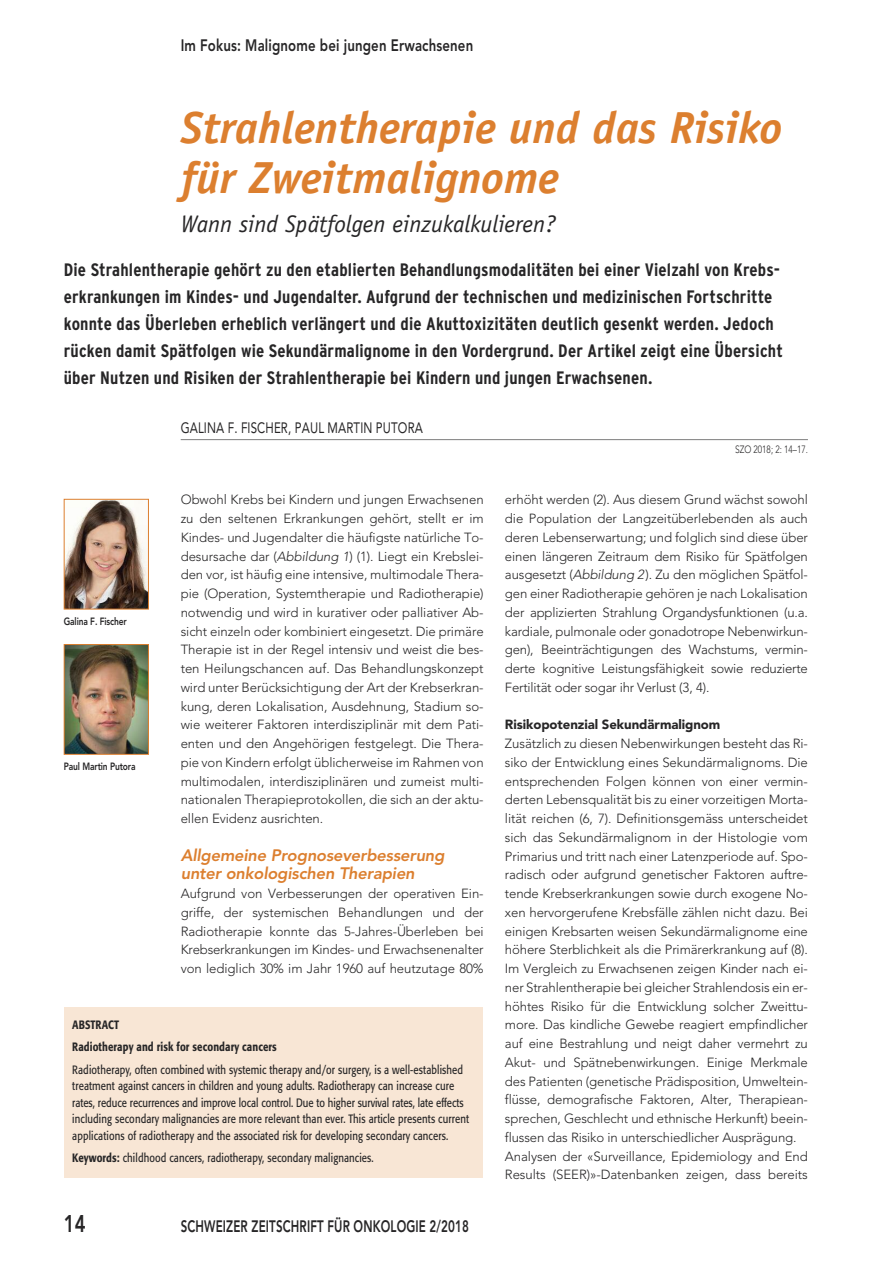
<style>
.page{position:relative;width:893px;height:1263px;background:#fff}
.page>*{position:absolute;margin:0;border:0;box-sizing:border-box;transform-origin:0 0}
.t1{font:italic 700 45px/49.5px "Officina Sans";color:#dc7f2f}
.t2{font:italic 24px "Officina Sans";color:#272627}
.t3{font:800 24px "Avenir";color:#272627;scale:.77 1}
.t4{font:700 condensed 18px/27px "Interstate";letter-spacing:.01em;color:#272627}
.t5{font:italic 800 16.5px/18.8px "Avenir";letter-spacing:-.01em;color:#dc7f2f}
.t6{font:800 16.5px "Avenir";letter-spacing:.01em;color:#272627;scale:.7 1}
.t7{font:800 16.5px "Avenir";letter-spacing:.01em;color:#272627;scale:.8 1}
.t8{font:15px "Avenir";letter-spacing:.01em;color:#272627;scale:.77 1}
.t9{font:300 13.2px/18.8px "Avenir";letter-spacing:-.01em;color:#272627;text-align:justify}
.t10{font:900 13.2px "Avenir";letter-spacing:-.005em;color:#272627}
.t11{font:12px/16.5px "Formata";letter-spacing:.01em;color:#272627;scale:.8 1}
.t12{font:500 12px/22.5px "Formata";letter-spacing:.01em;color:#272627;scale:.8 1}
.t13{font:800 10.5px "Avenir";letter-spacing:-.01em;color:#272627;scale:.8 1}
.t14{font:300 10.5px "Avenir";color:#272627;scale:.8 1}
.s1{font-style:italic}
.s2{font-weight:500}
</style>
<div class="page">
<hr style="left:181px;top:439px;width:627px;height:1px;background:#7d7d7d">
<img style="left:66px;top:501px;width:81px;height:106px">
<div style="left:64px;top:499px;width:85px;height:110px;border:1px solid #dc7f2f"></div>
<div style="left:64px;top:1007px;width:419px;height:171px;background:#f8e6d5"></div>
<img style="left:66px;top:646px;width:81px;height:107px">
<div style="left:64px;top:644px;width:85px;height:111px;border:1px solid #dc7f2f"></div>
<p class="t7" style="left:181px;top:30px;width:367px">Im Fokus: Malignome bei jungen Erwachsenen</p>
<h1 class="t1" style="left:181px;top:107px;width:603px">Strahlentherapie und das Risiko für Zweitmalignome</h1>
<h2 class="t2" style="left:181px;top:215px;width:377px">Wann sind Spätfolgen einzukalkulieren?</h2>
<p class="t4" style="left:64px;top:257px;width:721px">Die Strahlentherapie gehört zu den etablierten Behandlungsmodalitäten bei einer Vielzahl von Krebs&shy;erkrankungen im Kindes- und Jugendalter. Aufgrund der technischen und medizinischen Fortschritte konnte das Überleben erheblich verlängert und die Akuttoxizitäten deutlich gesenkt werden. Jedoch rücken damit Spätfolgen wie Sekundärmalignome in den Vordergrund. Der Artikel zeigt eine Übersicht über Nutzen und Risiken der Strahlentherapie bei Kindern und jungen Erwachsenen.</p>
<p class="t8" style="left:181px;top:416px;width:316px">GALINA F. FISCHER, PAUL MARTIN PUTORA</p>
<p class="t14" style="left:735px;top:443px;width:93px">SZO 2018; 2: 14–17.</p>
<p class="t13" style="left:64px;top:611px;width:80px">Galina F. Fischer</p>
<p class="t13" style="left:64px;top:757px;width:91px">Paul Martin Putora</p>
<p class="t9" style="left:181px;top:490px;width:304px">Obwohl Krebs bei Kindern und jungen Erwachsenen zu den seltenen Erkrankungen gehört, stellt er im Kindes- und Jugendalter die häufigste natürliche To&shy;desursache dar (<span class="s1">Abbildung 1</span>) (1). Liegt ein Krebslei&shy;den vor, ist häufig eine intensive, multimodale Thera&shy;pie (Operation, Systemtherapie und Radiotherapie) notwendig und wird in kurativer oder palliativer Ab&shy;sicht einzeln oder kombiniert eingesetzt. Die primäre Therapie ist in der Regel intensiv und weist die bes&shy;ten Heilungschancen auf. Das Behandlungskonzept wird unter Berücksichtigung der Art der Krebserkran&shy;kung, deren Lokalisation, Ausdehnung, Stadium so&shy;wie weiterer Faktoren interdisziplinär mit dem Pati&shy;enten und den Angehörigen festgelegt. Die Thera&shy;pie von Kindern erfolgt üblicherweise im Rahmen von multimodalen, interdisziplinären und zumeist multi&shy;nationalen Therapieprotokollen, die sich an der aktu&shy;ellen Evidenz ausrichten.</p>
<p class="t5" style="left:181px;top:846px;width:265px">Allgemeine Prognoseverbesserung unter onkologischen Therapien</p>
<p class="t9" style="left:181px;top:884px;width:304px">Aufgrund von Verbesserungen der operativen Ein&shy;griffe, der systemischen Behandlungen und der Radiotherapie konnte das 5-Jahres-Überleben bei Krebserkrankungen im Kindes- und Erwachsenenalter von lediglich 30% im Jahr 1960 auf heutzutage 80%</p>
<p class="t12" style="left:72px;top:1014px;width:257px">ABSTRACT<br>Radiotherapy and risk for secondary cancers</p>
<p class="t11" style="left:72px;top:1062px;width:497px">Radiotherapy, often combined with systemic therapy and/or surgery, is a well-established treatment against cancers in children and young adults. Radiotherapy can increase cure rates, reduce recurrences and improve local control. Due to higher survival rates, late effects including secondary malignancies are more relevant than ever. This article presents current applications of radiotherapy and the associated risk for developing secondary cancers.</p>
<p class="t11" style="left:72px;top:1150px;width:378px"><span class="s2">Keywords:</span> childhood cancers, radiotherapy, secondary malignancies.</p>
<h2 class="t3" style="left:64px;top:1201px;width:30px">14</h2>
<p class="t6" style="left:181px;top:1211px;width:413px">SCHWEIZER ZEITSCHRIFT FÜR ONKOLOGIE 2/2018</p>
<p class="t9" style="left:505px;top:490px;width:304px">erhöht werden (2). Aus diesem Grund wächst sowohl die Population der Langzeitüberlebenden als auch deren Lebenserwartung; und folglich sind diese über einen längeren Zeitraum dem Risiko für Spätfolgen ausgesetzt (<span class="s1">Abbildung 2</span>). Zu den möglichen Spätfol&shy;gen einer Radiotherapie gehören je nach Lokalisation der applizierten Strahlung Organdysfunktionen (u.a. kardiale, pulmonale oder gonadotrope Nebenwirkun&shy;gen), Beeinträchtigungen des Wachstums, vermin&shy;derte kognitive Leistungsfähigkeit sowie reduzierte Fertilität oder sogar ihr Verlust (3, 4).</p>
<p class="t10" style="left:505px;top:713px;width:217px">Risikopotenzial Sekundärmalignom</p>
<p class="t9" style="left:505px;top:734px;width:304px;text-align:left">Zusätzlich zu diesen Nebenwirkungen besteht das Ri&shy;siko der Entwicklung eines Sekundärmalignoms. Die entsprechenden Folgen können von einer vermin&shy;derten Lebensqualität bis zu einer vorzeitigen Morta&shy;lität reichen (6, 7). Definitionsgemäss unterscheidet sich das Sekundärmalignom in der Histologie vom Primarius und tritt nach einer Latenzperiode auf. Spo&shy;radisch oder aufgrund genetischer Faktoren auftre&shy;tende Krebserkrankungen sowie durch exogene No&shy;xen hervorgerufene Krebsfälle zählen nicht dazu. Bei einigen Krebsarten weisen Sekundärmalignome eine höhere Sterblichkeit als die Primärerkrankung auf (8).<br>Im Vergleich zu Erwachsenen zeigen Kinder nach ei&shy;ner Strahlentherapie bei gleicher Strahlendosis ein er&shy;höhtes Risiko für die Entwicklung solcher Zweittu&shy;more. Das kindliche Gewebe reagiert empfindlicher auf eine Bestrahlung und neigt daher vermehrt zu Akut- und Spätnebenwirkungen. Einige Merkmale des Patienten (genetische Prädisposition, Umweltein&shy;flüsse, demografische Faktoren, Alter, Therapiean&shy;sprechen, Geschlecht und ethnische Herkunft) beein&shy;flussen das Risiko in unterschiedlicher Ausprägung.<br>Analysen der «Surveillance, Epidemiology and End Results (SEER)»-Datenbanken zeigen, dass bereits</p>
</div>
